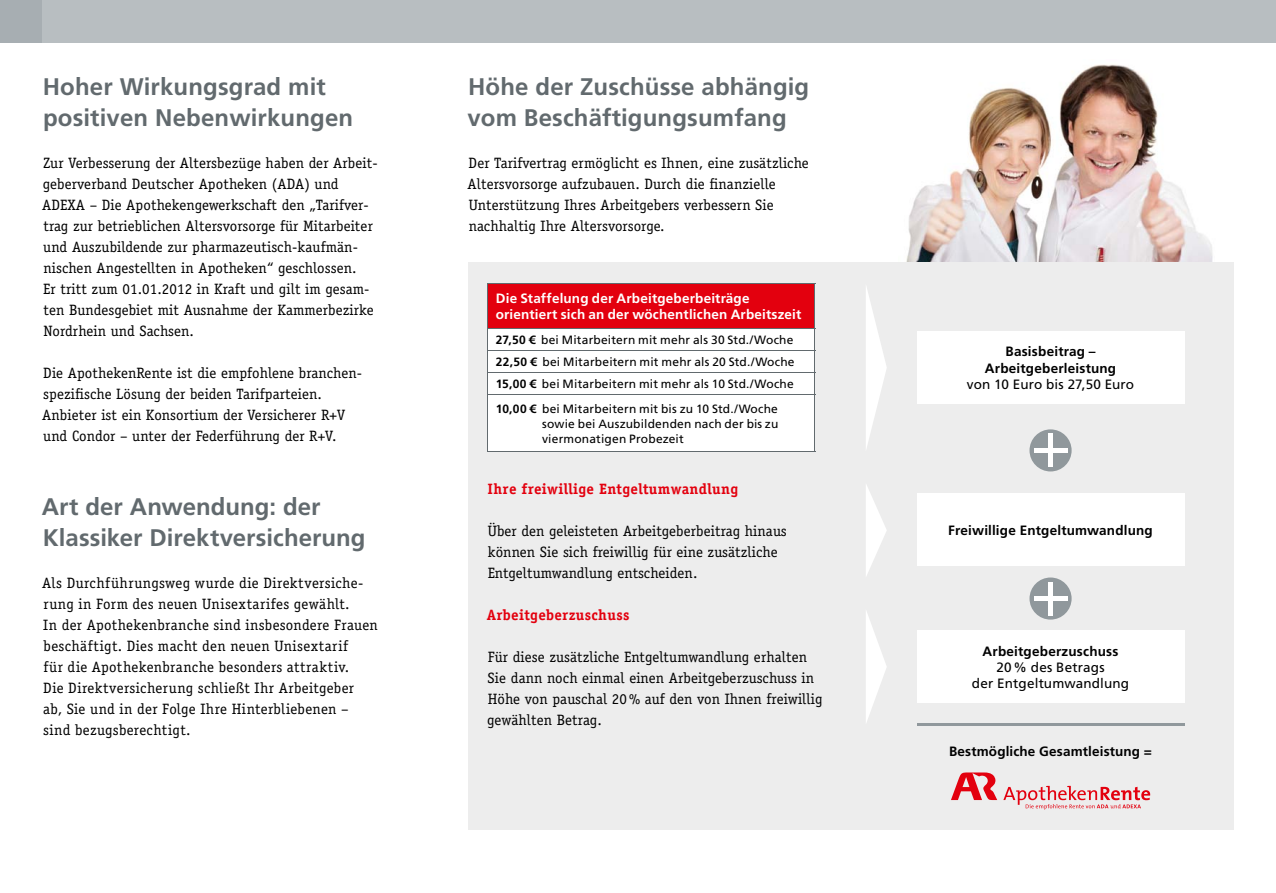
<style>
.page{position:relative;width:1276px;height:893px;background:#fff}
.page>*{position:absolute;margin:0;border:0;box-sizing:border-box;transform-origin:0 0}
.t1{font:700 24px/31.5px "Frutiger LT";letter-spacing:.005em;color:#626a6e}
.t2{font:15px/21px "Officina Serif LT";letter-spacing:.005em;color:#000}
.t3{font:700 15px "Officina Serif LT";letter-spacing:.02em;color:#e3000e}
.t4{font:700 13.5px/16.2px "Frutiger LT";letter-spacing:.015em;color:#000;text-align:center}
.t5{font:700 13.5px/16.2px "Frutiger LT";letter-spacing:.015em;color:#fff}
.t6{font:13.5px/16.2px "Frutiger LT";letter-spacing:.01em;color:#000;text-align:center}
.t7{font:12px/22px "Frutiger LT";letter-spacing:.015em;color:#000;text-align:justify}
.s1{font-weight:700}
</style>
<div class="page">
<img style="left:906px;top:64px;width:307px;height:198px">
<div style="left:0;top:0;width:43px;height:43px;background:#a7aeb2"></div>
<div style="left:43px;top:0;width:1233px;height:43px;background:#b8bec1"></div>
<div style="left:468px;top:262px;width:765px;height:568px;background:#ededed"></div>
<svg style="left:866px;top:287px;width:21px;height:161px"></svg>
<svg style="left:866px;top:485px;width:21px;height:91px"></svg>
<svg style="left:866px;top:611px;width:21px;height:111px"></svg>
<div style="left:1029px;top:429px;width:42px;height:42px;background:#90989c;border-radius:50%"></div>
<div style="left:1034px;top:448px;width:33px;height:5px;background:#fff"></div>
<div style="left:1048px;top:434px;width:5px;height:33px;background:#fff"></div>
<div style="left:1029px;top:577px;width:42px;height:43px;background:#90989c;border-radius:50%"></div>
<div style="left:1034px;top:596px;width:33px;height:5px;background:#fff"></div>
<div style="left:1048px;top:582px;width:5px;height:33px;background:#fff"></div>
<div style="left:916px;top:631px;width:268px;height:72px;background:#fff"></div>
<div style="left:916px;top:494px;width:268px;height:72px;background:#fff"></div>
<div style="left:916px;top:331px;width:268px;height:73px;background:#fff"></div>
<hr style="left:916px;top:723px;width:268px;height:3px;background:#90989c">
<svg style="left:951px;top:772px;width:199px;height:38px"></svg>
<div style="left:487px;top:284px;width:328px;height:45px;background:#e3000e"></div>
<hr style="left:487px;top:284px;width:328px;height:1px;background:#626a6e">
<hr style="left:487px;top:284px;width:1px;height:44px;background:#626a6e">
<hr style="left:814px;top:284px;width:1px;height:44px;background:#626a6e">
<hr style="left:487px;top:328px;width:328px;height:1px;background:#626a6e">
<div style="left:487px;top:329px;width:328px;height:122px;background:#fff"></div>
<hr style="left:487px;top:394px;width:328px;height:1px;background:#626a6e">
<hr style="left:487px;top:395px;width:1px;height:56px;background:#626a6e">
<hr style="left:814px;top:395px;width:1px;height:56px;background:#626a6e">
<hr style="left:487px;top:451px;width:328px;height:1px;background:#626a6e">
<h1 class="t1" style="left:43px;top:71px;width:312px">Hoher Wirkungsgrad mit positiven Nebenwirkungen</h1>
<p class="t2" style="left:42px;top:152px;width:337px">Zur Verbesserung der Altersbezüge haben der Arbeit&shy;geberverband Deutscher Apotheken (ADA) und ADEXA – Die Apothekengewerkschaft den „Tarifver&shy;trag zur betrieblichen Altersvorsorge für Mitarbeiter und Auszubildende zur pharmazeutisch-kaufmän&shy;nischen Angestellten in Apotheken“ geschlossen.<br>Er tritt zum 01.01.2012 in Kraft und gilt im gesam&shy;ten Bundesgebiet mit Ausnahme der Kammer bezirke Nordrhein und Sachsen.</p>
<p class="t2" style="left:42px;top:362px;width:321px">Die ApothekenRente ist die em pfohlene branchen&shy;spezifische Lösung der beiden Tarifparteien.<br>An bieter ist ein Konsortium der Versicherer R+V und Condor – unter der Federführung der R+V.</p>
<h1 class="t1" style="left:42px;top:491px;width:325px">Art der Anwendung: der<br>Klassiker Direktversicherung</h1>
<p class="t2" style="left:42px;top:572px;width:337px">Als Durchführungsweg wurde die Direktversiche&shy;rung in Form des neuen Unisextarifes gewählt.<br>In der Apothekenbranche sind insbesondere Frauen beschäftigt. Dies macht den neuen Unisextarif<br>für die Apothekenbranche besonders attraktiv.<br>Die Direktversicherung schließt Ihr Arbeitgeber<br>ab, Sie und in der Folge Ihre Hinterbliebenen – sind bezugsberechtigt.</p>
<h1 class="t1" style="left:467px;top:71px;width:343px">Höhe der Zuschüsse abhängig vom Beschäftigungsumfang</h1>
<p class="t2" style="left:467px;top:152px;width:343px">Der Tarifvertrag ermöglicht es Ihnen, eine zusätzliche Altersvorsorge aufzubauen. Durch die finanzielle Unterstützung Ihres Arbeitgebers verbessern Sie nachhaltig Ihre Altersvorsorge.</p>
<p class="t5" style="left:496px;top:290px;width:307px">Die Staffelung der Arbeitgeberbeiträge orientiert sich an der wöchentlichen Arbeitszeit</p>
<p class="t7" style="left:496px;top:329px;width:300px"><span class="s1">27,50 €</span> bei Mitarbeitern mit mehr als 30 Std./Woche <span class="s1">22,50 €</span> bei Mitarbeitern mit mehr als 20 Std./Woche <span class="s1">15,00 €</span> bei Mitarbeitern mit mehr als 10 Std./Woche</p>
<p class="t7" style="left:542px;top:401px;width:238px;line-height:15px;text-indent:-46px"><span class="s1">10,00 €</span> bei Mitarbeitern mit bis zu 10 Std./Woche sowie bei Auszubildenden nach der bis zu viermonatigen Probezeit</p>
<p class="t4" style="left:985px;top:344px;width:133px">Basisbeitrag –<br>Arbeitgeberleistung</p>
<p class="t6" style="left:967px;top:376px;width:169px">von 10 Euro bis 27,50 Euro</p>
<p class="t3" style="left:487px;top:479px;width:252px">Ihre freiwillige Entgeltumwandlung</p>
<p class="t2" style="left:488px;top:520px;width:300px">Über den geleisteten Arbeitgeberbeitrag hinaus können Sie sich freiwillig für eine zusätzliche<br>Entgeltumwandlung entscheiden.</p>
<p class="t3" style="left:487px;top:605px;width:144px">Arbeitgeberzuschuss</p>
<p class="t2" style="left:487px;top:646px;width:337px">Für diese zusätzliche Entgeltumwandlung erhalten Sie dann noch einmal einen Arbeitgeberzuschuss in Höhe von pauschal 20 % auf den von Ihnen freiwillig gewählten Betrag.</p>
<p class="t4" style="left:982px;top:643px;width:137px">Arbeitgeberzuschuss</p>
<p class="t4" style="left:948px;top:522px;width:206px">Freiwillige Entgeltum wand lung</p>
<p class="t6" style="left:972px;top:659px;width:159px">20 % des Betrags<br>der Entgeltumwandlung</p>
<p class="t4" style="left:949px;top:744px;width:204px">Bestmögliche Gesamt leistung =</p>
</div>
